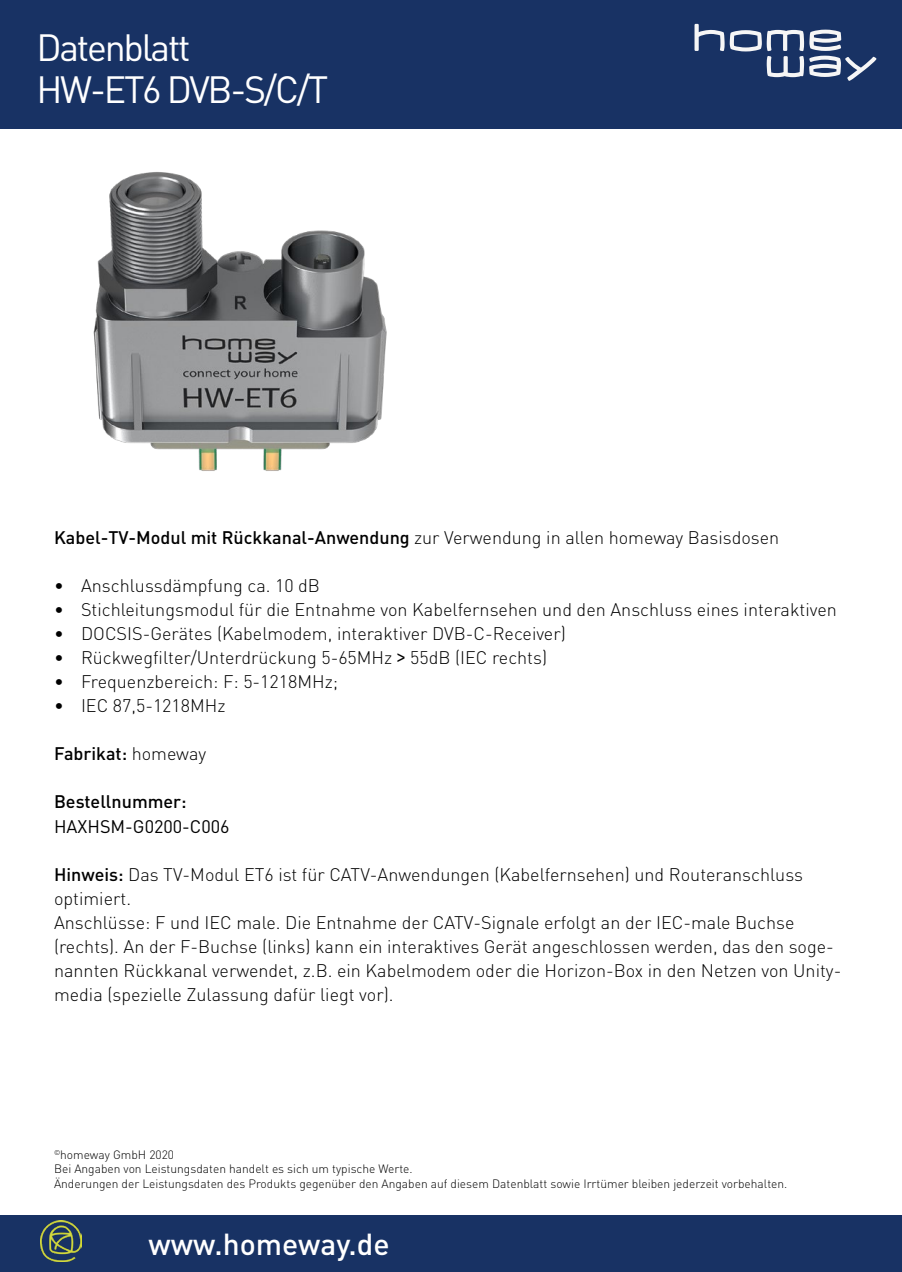
<style>
.page{position:relative;width:902px;height:1272px;background:#fff}
.page>*{position:absolute;margin:0;border:0;box-sizing:border-box;transform-origin:0 0}
.t1{font:37.5px/42px "DIN";letter-spacing:-.06em;color:#fff}
.t2{font:500 30px "DIN";color:#fff}
.t3{font:300 18px/24px "DIN";color:#000}
.t4{font:500 18px "DIN";color:#000}
.t5{font:18px "DIN";color:#000}
.t6{font:300 12px/14.4px "DIN";color:#000}
.s1{font-weight:500}
.s2{font-family:"Arial Narrow";font-weight:400}
.s3{font-weight:300}
</style>
<div class="page">
<div style="left:0;top:0;width:901px;height:128px;background:#183264"></div>
<div style="left:0;top:1215px;width:901px;height:56px;background:#183264"></div>
<svg style="left:694px;top:24px;width:182px;height:57px"></svg>
<img style="left:41px;top:1220px;width:41px;height:41px">
<img style="left:93px;top:172px;width:294px;height:299px">
<h1 class="t1" style="left:36px;top:26px;width:293px">Datenblatt<br>HW-ET6 DVB-S/C/T</h1>
<p class="t3" style="left:54px;top:525px;width:726px"><span class="s1">Kabel-TV-Modul mit Rückkanal-Anwendung</span> zur Verwendung in allen homeway Basisdosen</p>
<p class="t3" style="left:54px;top:573px;width:267px">• Anschlussdämpfung ca. 10 dB</p>
<p class="t3" style="left:54px;top:597px;width:784px">• Stichleitungsmodul für die Entnahme von Kabelfernsehen und den Anschluss eines interaktiven</p>
<p class="t3" style="left:54px;top:621px;width:513px">• DOCSIS-Gerätes (Kabelmodem, interaktiver DVB-C-Receiver)</p>
<p class="t3" style="left:54px;top:645px;width:494px">• Rückwegfilter/Unterdrückung 5-65MHz <span class="s2">&gt;</span> 55dB (IEC rechts)</p>
<p class="t3" style="left:54px;top:669px;width:285px">• Frequenzbereich: F: 5-1218MHz;</p>
<p class="t3" style="left:54px;top:693px;width:173px">• IEC 87,5-1218MHz</p>
<p class="t4" style="left:54px;top:741px;width:154px">Fabrikat: <span class="s3">homeway</span></p>
<p class="t4" style="left:54px;top:789px;width:134px">Bestellnummer:</p>
<p class="t5" style="left:54px;top:815px;width:177px">HAXHSM-G0200-C006</p>
<p class="t3" style="left:54px;top:862px;width:788px"><span class="s1">Hinweis:</span> Das TV-Modul ET6 ist für CATV-Anwendungen (Kabelfernsehen) und Routeranschluss optimiert.<br>Anschlüsse: F und IEC male. Die Entnahme der CATV-Signale erfolgt an der IEC-male Buchse (rechts). An der F-Buchse (links) kann ein interaktives Gerät angeschlossen werden, das den soge&shy;nannten Rückkanal verwendet, z.B. ein Kabelmodem oder die Horizon-Box in den Netzen von Unity&shy;media (spezielle Zulassung dafür liegt vor).</p>
<p class="t6" style="left:54px;top:1147px;width:734px"><sup>©</sup>homeway GmbH 2020<br>Bei Angaben von Leistungsdaten handelt es sich um typische Werte.<br>Änderungen der Leistungsdaten des Produkts gegenüber den Angaben auf diesem Datenblatt sowie Irrtümer bleiben jederzeit vorbehalten.</p>
<h2 class="t2" style="left:148px;top:1225px;width:243px">www.homeway.de</h2>
</div>
